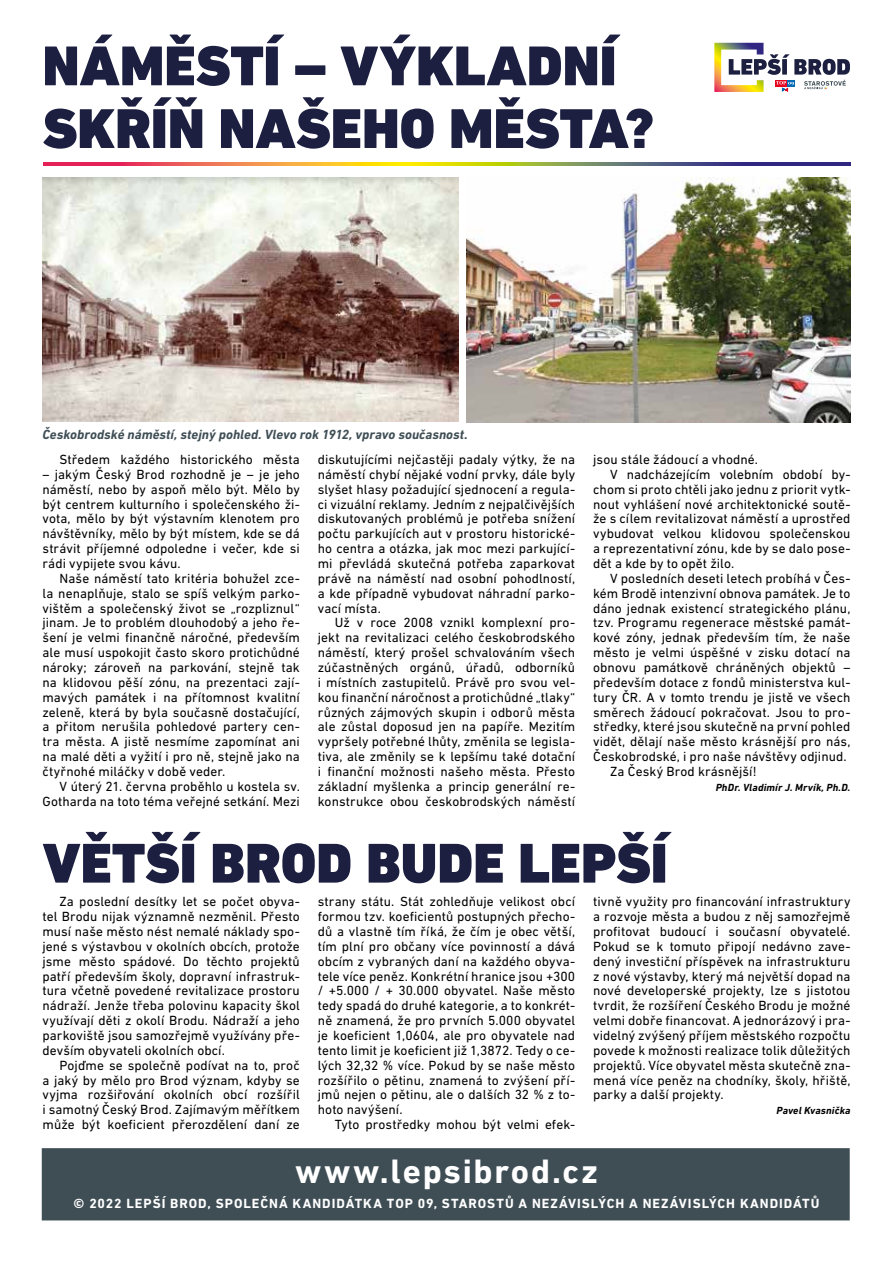
<style>
.page{position:relative;width:893px;height:1263px;background:#fff}
.page>*{position:absolute;margin:0;border:0;box-sizing:border-box;transform-origin:0 0}
.t1{font:900 57px/62.7px "DIN Next W1 G";letter-spacing:-.005em;color:#1c1f40}
.t2{font:700 34.5px "DIN Next W1 G";letter-spacing:.055em;color:#fff}
.t3{font:13.5px/14.9px "DIN Next W1 G";letter-spacing:.005em;color:#000;text-align:justify}
.t4{font:700 13.5px "DIN Next W1 G";letter-spacing:.075em;color:#fff}
.t5{font:italic 700 13.5px "DIN Next W1 G";letter-spacing:.005em;color:#3f4e55}
.t6{font:italic 700 10.5px "DIN Next W1 G";letter-spacing:.015em;color:#000}
</style>
<div class="page">
<img style="left:43px;top:178px;width:416px;height:244px">
<img style="left:467px;top:178px;width:383px;height:244px">
<svg style="left:43px;top:162px;width:807px;height:3px;background:#ad7c4e"></svg>
<svg style="left:714px;top:43px;width:136px;height:49px"></svg>
<div style="left:42px;top:1148px;width:808px;height:72px;background:#3f4e55;border:2px solid #3f4e55"></div>
<h1 class="t1" style="left:43px;top:35px;width:613px">NÁMĚSTÍ – VÝKLADNÍ<br>SKŘÍŇ NAŠEHO MĚSTA?</h1>
<p class="t5" style="left:43px;top:426px;width:427px">Českobrodské náměstí, stejný pohled. Vlevo rok 1912, vpravo současnost.</p>
<p class="t3" style="left:60px;top:452px;width:242px">Středem každého historického města</p>
<p class="t3" style="left:43px;top:467px;width:259px">– jakým Český Brod rozhodně je – je jeho náměstí, nebo by aspoň mělo být. Mělo by být centrem kulturního i společenského ži&shy;vota, mělo by být výstavním klenotem pro návštěvníky, mělo by být místem, kde se dá strávit příjemné odpoledne i večer, kde si rádi vypijete svou kávu.</p>
<p class="t3" style="left:43px;top:571px;width:259px;text-indent:17px">Naše náměstí tato kritéria bohužel zce&shy;la nenaplňuje, stalo se spíš velkým parko&shy;vištěm a společenský život se „rozpliznul“ jinam. Je to problém dlouhodobý a jeho ře&shy;šení je velmi finančně náročné, především ale musí uspokojit často skoro protichůdné nároky; zároveň na parkování, stejně tak na klidovou pěší zónu, na prezentaci zají&shy;mavých památek i na přítomnost kvalitní zeleně, která by byla současně dostačující, a přitom nerušila pohledové partery cen&shy;tra města. A jistě nesmíme zapomínat ani na malé děti a vyžití i pro ně, stejně jako na čtyřnohé miláčky v době veder.</p>
<p class="t3" style="left:43px;top:779px;width:259px;text-align:right">V úterý 21. června proběhlo u kostela sv.<br>Gotharda na toto téma veřejné setkání. Mezi</p>
<p class="t3" style="left:318px;top:452px;width:259px">diskutujícími nejčastěji padaly výtky, že na náměstí chybí nějaké vodní prvky, dále byly slyšet hlasy požadující sjednocení a regula&shy;ci vizuální reklamy. Jedním z nejpalčivějších diskutovaných problémů je potřeba snížení počtu parkujících aut v prostoru historické&shy;ho centra a otázka, jak moc mezi parkující&shy;mi převládá skutečná potřeba zaparkovat právě na náměstí nad osobní pohodlností, a kde případně vybudovat náhradní parko&shy;vací místa.</p>
<p class="t3" style="left:318px;top:615px;width:259px;text-indent:17px">Už v roce 2008 vznikl komplexní pro&shy;jekt na revitalizaci celého českobrodského náměstí, který prošel schvalováním všech zúčastněných orgánů, úřadů, odborníků i místních zastupitelů. Právě pro svou vel&shy;kou finanční náročnost a protichůdné „tlaky“ různých zájmových skupin i odborů města ale zůstal doposud jen na papíře. Mezitím vypršely potřebné lhůty, změnila se legisla&shy;tiva, ale změnily se k lepšímu také dotační i finanční možnosti našeho města. Přesto základní myšlenka a princip generální re&shy;konstrukce obou českobrodských náměstí</p>
<p class="t3" style="left:593px;top:452px;width:166px">jsou stále žádoucí a vhodné.</p>
<p class="t3" style="left:610px;top:467px;width:242px">V nadcházejícím volebním období by-</p>
<p class="t3" style="left:593px;top:482px;width:259px">chom si proto chtěli jako jednu z priorit vytk-</p>
<p class="t3" style="left:593px;top:496px;width:259px">nout vyhlášení nové architektonické soutě-</p>
<p class="t3" style="left:593px;top:511px;width:259px">že s cílem revitalizovat náměstí a uprostřed</p>
<p class="t3" style="left:593px;top:526px;width:259px">vybudovat velkou klidovou společenskou</p>
<p class="t3" style="left:593px;top:541px;width:259px">a reprezentativní zónu, kde by se dalo pose-</p>
<p class="t3" style="left:593px;top:556px;width:143px">dět a kde by to opět žilo.</p>
<p class="t3" style="left:610px;top:571px;width:242px">V posledních deseti letech probíhá v Čes-</p>
<p class="t3" style="left:593px;top:585px;width:259px">kém Brodě intenzivní obnova památek. Je to</p>
<p class="t3" style="left:593px;top:600px;width:259px">dáno jednak existencí strategického plánu,</p>
<p class="t3" style="left:593px;top:615px;width:259px">tzv. Programu regenerace městské památ-</p>
<p class="t3" style="left:593px;top:630px;width:259px">kové zóny, jednak především tím, že naše</p>
<p class="t3" style="left:593px;top:645px;width:259px">město je velmi úspěšné v zisku dotací na</p>
<p class="t3" style="left:593px;top:660px;width:259px">obnovu památkově chráněných objektů –</p>
<p class="t3" style="left:593px;top:675px;width:259px">především dotace z fondů ministerstva kul-</p>
<p class="t3" style="left:593px;top:689px;width:259px">tury ČR. A v tomto trendu je jistě ve všech</p>
<p class="t3" style="left:593px;top:704px;width:259px">směrech žádoucí pokračovat. Jsou to pro-</p>
<p class="t3" style="left:593px;top:719px;width:259px">středky, které jsou skutečně na první pohled</p>
<p class="t3" style="left:593px;top:734px;width:259px">vidět, dělají naše město krásnější pro nás,</p>
<p class="t3" style="left:593px;top:749px;width:255px">Českobrodské, i pro naše návštěvy odjinud.</p>
<p class="t3" style="left:610px;top:764px;width:148px">Za Český Brod krásnější!</p>
<p class="t6" style="left:716px;top:781px;width:136px">PhDr. Vladimír J. Mrvík, Ph.D.</p>
<h1 class="t1" style="left:43px;top:832px;width:627px">VĚTŠÍ BROD BUDE LEPŠÍ</h1>
<p class="t3" style="left:43px;top:894px;width:259px;text-indent:17px">Za poslední desítky let se počet obyva&shy;tel Brodu nijak významně nezměnil. Přesto musí naše město nést nemalé náklady spo&shy;jené s výstavbou v okolních obcích, protože jsme město spádové. Do těchto projektů patří především školy, dopravní infrastruk&shy;tura včetně povedené revitalizace prostoru nádraží. Jenže třeba polovinu kapacity škol využívají děti z okolí Brodu. Nádraží a jeho parkoviště jsou samozřejmě využívány pře&shy;devším obyvateli okolních obcí.</p>
<p class="t3" style="left:43px;top:1057px;width:259px;text-indent:17px">Pojďme se společně podívat na to, proč a jaký by mělo pro Brod význam, kdyby se vyjma rozšiřování okolních obcí rozšířil i samotný Český Brod. Zajímavým měřítkem může být koeficient přerozdělení daní ze</p>
<p class="t3" style="left:318px;top:894px;width:259px">strany státu. Stát zohledňuje velikost obcí formou tzv. koeficientů postupných přecho&shy;dů a vlastně tím říká, že čím je obec větší, tím plní pro občany více povinností a dává obcím z vybraných daní na každého obyva&shy;tele více peněz. Konkrétní hranice jsou +300 / +5.000 / + 30.000 obyvatel. Naše město tedy spadá do druhé kategorie, a to konkrét&shy;ně znamená, že pro prvních 5.000 obyvatel je koeficient 1,0604, ale pro obyvatele nad tento limit je koeficient již 1,3872. Tedy o ce&shy;lých 32,32 % více. Pokud by se naše město rozšířilo o pětinu, znamená to zvýšení pří&shy;jmů nejen o pětinu, ale o dalších 32 % z to&shy;hoto navýšení.</p>
<p class="t3" style="left:335px;top:1117px;width:242px">Tyto prostředky mohou být velmi efek-</p>
<p class="t3" style="left:593px;top:894px;width:259px">tivně využity pro financování infrastruktury a rozvoje města a budou z něj samozřejmě profitovat budoucí i současní obyvatelé.<br>Pokud se k tomuto připojí nedávno zave&shy;dený investiční příspěvek na infrastrukturu z nové výstavby, který má největší dopad na nové developerské projekty, lze s jistotou tvrdit, že rozšíření Českého Brodu je možné velmi dobře financovat. A jednorázový i pra&shy;videlný zvýšený příjem městského rozpočtu povede k možnosti realizace tolik důležitých projektů. Více obyvatel města skutečně zna&shy;mená více peněz na chodníky, školy, hřiště, parky a další projekty.</p>
<p class="t6" style="left:776px;top:1104px;width:75px">Pavel Kvasnička</p>
<h2 class="t2" style="left:295px;top:1151px;width:304px">WWW.LEPSIBROD.CZ</h2>
<p class="t4" style="left:74px;top:1196px;width:152px">© 2022 LEPŠÍ BROD, SPOLE</p>
<p class="t4" style="left:260px;top:1196px;width:428px">ČNÁ KANDIDÁTKA TOP 09, STAROSTŮ A NEZÁVISLÝCH A NEZÁVISLÝCH</p>
<p class="t4" style="left:740px;top:1196px;width:72px">KANDIDÁTŮ</p>
</div>
